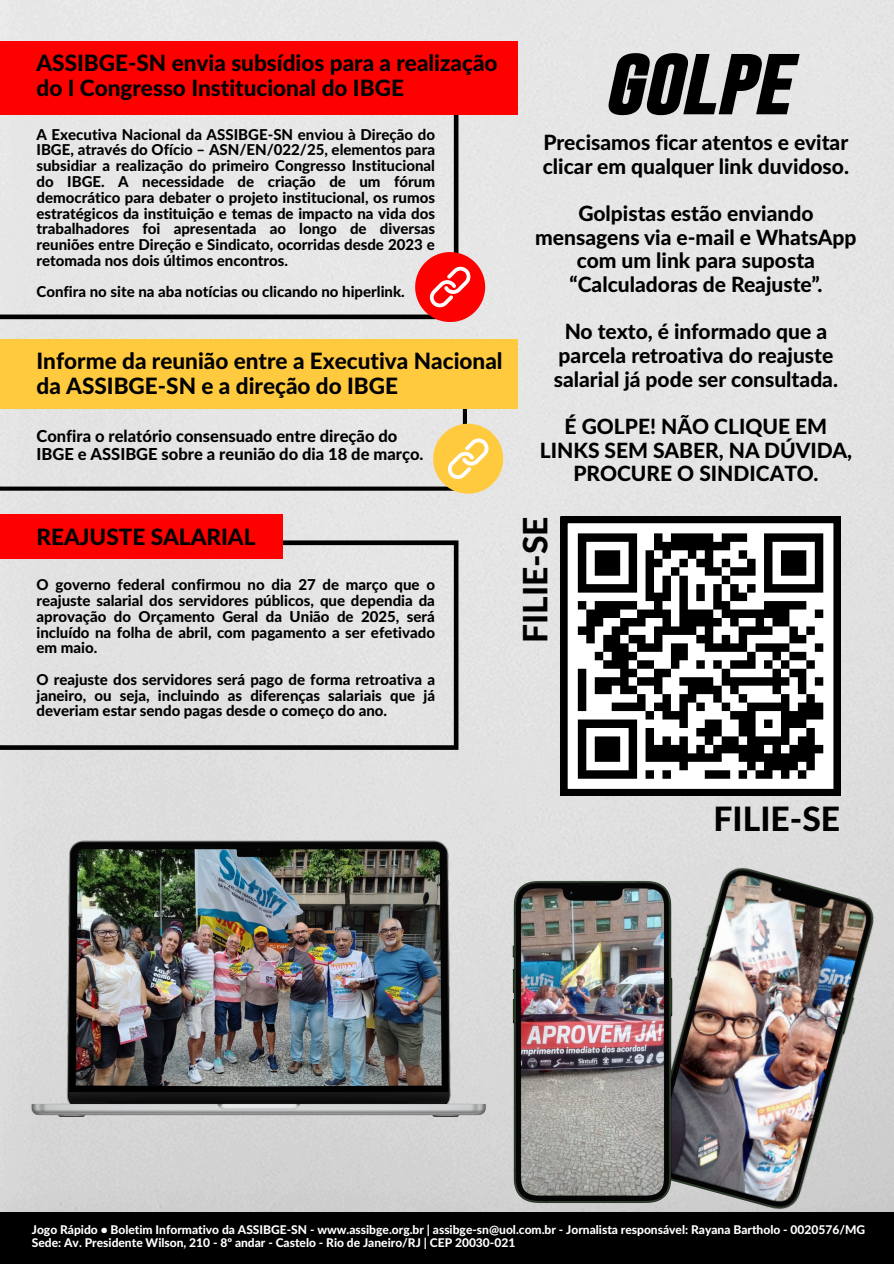
<style>
.page{position:relative;width:894px;height:1264px;background:#fff}
.page>*{position:absolute;margin:0;border:0;box-sizing:border-box;transform-origin:0 0}
.t1{font:italic 900 95.7px "Uturna";letter-spacing:.01em;color:#000}
.t2{font:800 33.6px "Lato Latin";color:#000}
.t3{font:800 22.5px/24.8px "Lato Latin";color:#000}
.t4{font:800 21px/23.7px "Lato Latin";color:#000;text-align:center}
.t5{font:800 16.5px/18px "Lato Latin";color:#000}
.t6{font:800 15px/15.8px "Lato Latin";color:#000;text-align:justify}
.t7{font:800 12px "Lato Latin";color:#fff}
</style>
<div class="page">
<img style="left:0;top:0;width:893px;height:1212px">
<div style="left:0;top:89px;width:458px;height:230px;background:#e6e6e6"></div>
<div style="left:0;top:408px;width:467px;height:82px;background:#e6e6e6"></div>
<div style="left:0;top:41px;width:517px;height:74px;background:#fd0000"></div>
<div style="left:0;top:1212px;width:893px;height:51px;background:#000"></div>
<svg style="left:560px;top:516px;width:280px;height:279px"></svg>
<div style="left:0;top:339px;width:517px;height:69px;background:#ffca3e"></div>
<svg style="left:415px;top:252px;width:70px;height:70px;background:#f44545"></svg>
<svg style="left:433px;top:424px;width:70px;height:69px;background:#f6d16f"></svg>
<div style="left:0;top:540px;width:458px;height:210px;background:#e1e1e1"></div>
<div style="left:0;top:514px;width:282px;height:45px;background:#fd0000"></div>
<img style="left:32px;top:840px;width:453px;height:276px">
<img style="left:639px;top:861px;width:242px;height:351px">
<img style="left:511px;top:879px;width:162px;height:325px">
<h5 class="t3" style="left:36px;top:52px;width:462px">ASSIBGE-SN envia subsídios para a realização do I Congresso Institucional do IBGE</h5>
<h1 class="t6" style="left:36px;top:127px;width:400px">A Executiva Nacional da ASSIBGE-SN enviou à Direção do IBGE, através do Ofício – ASN/EN/022/25, elementos para subsidiar a realização do primeiro Congresso Institucional do IBGE. A necessidade de criação de um fórum democrático para debater o projeto institucional, os rumos estratégicos da instituição e temas de impacto na vida dos trabalhadores foi apresentada ao longo de diversas reuniões entre Direção e Sindicato, ocorridas desde 2023 e retomada nos dois últimos encontros.</h1>
<h4 class="t6" style="left:36px;top:285px;width:370px">Confira no site na aba notícias ou clicando no hiperlink.</h4>
<h3 class="t3" style="left:36px;top:350px;width:467px">Informe da reunião entre a Executiva Nacional da ASSIBGE-SN e a direção do IBGE</h3>
<p class="t5" style="left:36px;top:427px;width:388px">Confira o relatório consensuado entre direção do<br>IBGE e ASSIBGE sobre a reunião do dia 18 de março.</p>
<h3 class="t1" style="left:608px;top:25px;width:185px">GOLPE</h3>
<p class="t4" style="left:542px;top:132px;width:308px;text-align:left">Precisamos ficar atentos e evitar clicar em qualquer link duvidoso.</p>
<h4 class="t4" style="left:535px;top:203px;width:323px">Golpistas estão enviando mensagens via e-mail e WhatsApp com um link para suposta “Calculadoras de Reajuste”.</h4>
<h5 class="t4" style="left:553px;top:321px;width:286px">No texto, é informado que a parcela retroativa do reajuste salarial já pode ser consultada.</h5>
<p class="t4" style="left:539px;top:416px;width:314px">É GOLPE! NÃO CLIQUE EM<br>LINKS SEM SABER, NA DÚVIDA,<br>PROCURE O SINDICATO.</p>
<h2 class="t3" style="left:36px;top:525px;width:220px">REAJUSTE SALARIAL</h2>
<p class="t2" style="left:520px;top:643px;width:128px;rotate:-90deg">FILIE-SE</p>
<h5 class="t6" style="left:36px;top:578px;width:400px">O governo federal confirmou no dia 27 de março que o reajuste salarial dos servidores públicos, que dependia da aprovação do Orçamento Geral da União de 2025, será incluído na folha de abril, com pagamento a ser efetivado em maio.</h5>
<h5 class="t6" style="left:36px;top:672px;width:400px">O reajuste dos servidores será pago de forma retroativa a janeiro, ou seja, incluindo as diferenças salariais que já deveriam estar sendo pagas desde o começo do ano.</h5>
<h5 class="t2" style="left:713px;top:804px;width:128px">FILIE-SE</h5>
<h4 class="t7" style="left:32px;top:1224px;width:834px">Jogo Rápido • Boletim Informativo da ASSIBGE-SN - www.assibge.org.br | assibge-sn@uol.com.br - Jornalista responsável: Rayana Bartholo - 0020576/MG</h4>
<h4 class="t7" style="left:32px;top:1237px;width:485px">Sede: Av. Presidente Wilson, 210 - 8º andar - Castelo - Rio de Janeiro/RJ | CEP 20030-021</h4>
</div>
